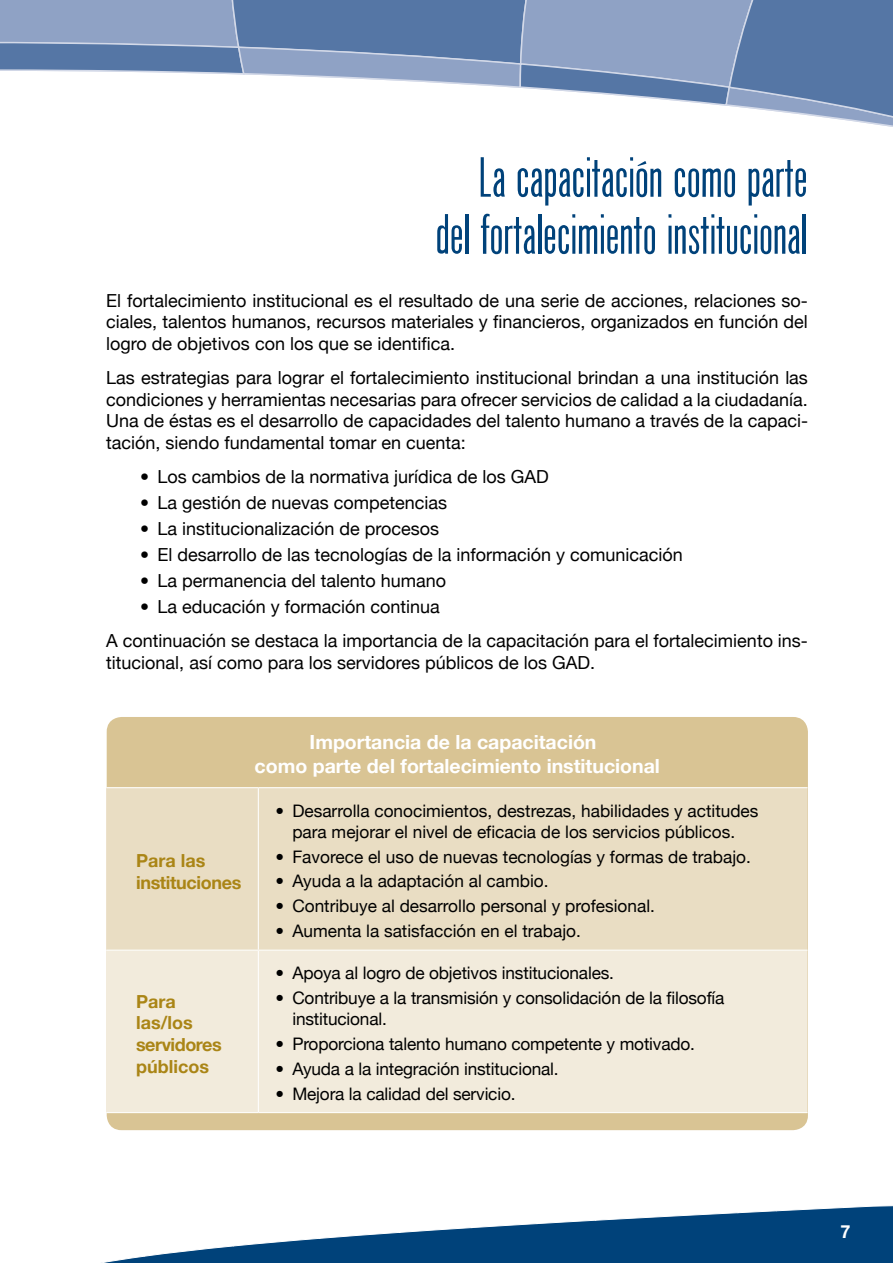
<style>
.page{position:relative;width:893px;height:1263px;background:#fff}
.page>*{position:absolute;margin:0;border:0;box-sizing:border-box;transform-origin:0 0}
.t1{font:58.5px/57px "Phoenix American";color:#00427a;text-align:right}
.t2{font:700 19.5px/23.4px "Helvetica Neue";color:#fff;text-align:center}
.t3{font:18px/21.6px "Helvetica Neue";color:#000;text-align:justify}
.t4{font:700 18px/21.6px "Helvetica Neue";color:#aa8516}
.t5{font:700 18px "Helvetica Neue";color:#fff}
.t6{font:17.25px/20.7px "Helvetica Neue";color:#000;text-align:center}
</style>
<div class="page">
<svg style="left:0;top:0;width:893px;height:127px"></svg>
<svg style="left:101px;top:1205px;width:792px;height:58px"></svg>
<div style="left:107px;top:717px;width:701px;height:413px;background:#d9c494;border-radius:15px"></div>
<div style="left:106px;top:788px;width:701px;height:162px;background:#e9ddc3"></div>
<div style="left:106px;top:951px;width:701px;height:161px;background:#f2ebdc"></div>
<hr style="left:106px;top:787px;width:152px;height:1px;background:#fff">
<hr style="left:258px;top:787px;width:549px;height:1px;background:#fff">
<hr style="left:258px;top:788px;width:1px;height:162px;background:#fff">
<hr style="left:106px;top:950px;width:152px;height:1px;background:#fff">
<hr style="left:258px;top:950px;width:549px;height:1px;background:#fff">
<hr style="left:258px;top:951px;width:1px;height:161px;background:#fff">
<hr style="left:106px;top:1112px;width:152px;height:1px;background:#fff">
<hr style="left:258px;top:1112px;width:549px;height:1px;background:#fff">
<h1 class="t1" style="left:436px;top:150px;width:374px">La capacitación como parte del fortalecimiento institucional</h1>
<p class="t3" style="left:106px;top:289px;width:703px">El fortalecimiento institucional es el resultado de una serie de acciones, relaciones so&shy;ciales, talentos humanos, recursos materiales y financieros, organizados en función del logro de objetivos con los que se identifica.</p>
<p class="t3" style="left:106px;top:367px;width:703px">Las estrategias para lograr el fortalecimiento institucional brindan a una institución las condiciones y herramientas necesarias para ofrecer servicios de calidad a la ciudadanía.<br>Una de éstas es el desarrollo de capacidades del talento humano a través de la capaci&shy;tación, siendo fundamental tomar en cuenta:</p>
<p class="t3" style="left:140px;top:466px;width:410px">• Los cambios de la normativa jurídica de los GAD</p>
<p class="t3" style="left:140px;top:492px;width:308px">• La gestión de nuevas competencias</p>
<p class="t3" style="left:140px;top:518px;width:300px">• La institucionalización de procesos</p>
<p class="t3" style="left:140px;top:543px;width:544px">• El desarrollo de las tecnologías de la información y comunicación</p>
<p class="t3" style="left:140px;top:569px;width:307px">• La permanencia del talento humano</p>
<p class="t3" style="left:106px;top:589px;width:703px;line-height:34.3px;text-indent:34px">• La educación y formación continua<br>A continuación se destaca la importancia de la capacitación para el fortalecimiento ins-</p>
<p class="t3" style="left:106px;top:651px;width:490px">titucional, así como para los servidores públicos de los GAD.</p>
<p class="t4" style="left:136px;top:849px;width:107px">Para las instituciones</p>
<p class="t4" style="left:136px;top:990px;width:87px">Para las/los servidores públicos</p>
<p class="t2" style="left:255px;top:730px;width:407px">Importancia de la capacitación<br>como parte del fortalecimiento institucional</p>
<p class="t6" style="left:275px;top:800px;width:485px">• Desarrolla conocimientos, destrezas, habilidades y actitudes para mejorar el nivel de eficacia de los servicios públicos.</p>
<p class="t6" style="left:275px;top:846px;width:477px">• Favorece el uso de nuevas tecnologías y formas de trabajo.</p>
<p class="t6" style="left:275px;top:871px;width:275px">• Ayuda a la adaptación al cambio.</p>
<p class="t6" style="left:275px;top:896px;width:381px">• Contribuye al desarrollo personal y profesional.</p>
<p class="t6" style="left:275px;top:921px;width:307px">• Aumenta la satisfacción en el trabajo.</p>
<p class="t6" style="left:275px;top:963px;width:340px">• Apoya al logro de objetivos institucionales.</p>
<p class="t6" style="left:292px;top:987px;width:434px;text-align:left;text-indent:-17px">• Contribuye a la transmisión y consolidación de la filosofía institucional.</p>
<p class="t6" style="left:275px;top:1033px;width:421px">• Proporciona talento humano competente y motivado.</p>
<p class="t6" style="left:275px;top:1058px;width:285px">• Ayuda a la integración institucional.</p>
<p class="t6" style="left:275px;top:1083px;width:242px">• Mejora la calidad del servicio.</p>
<p class="t5" style="left:841px;top:1220px;width:12px">7</p>
</div>
